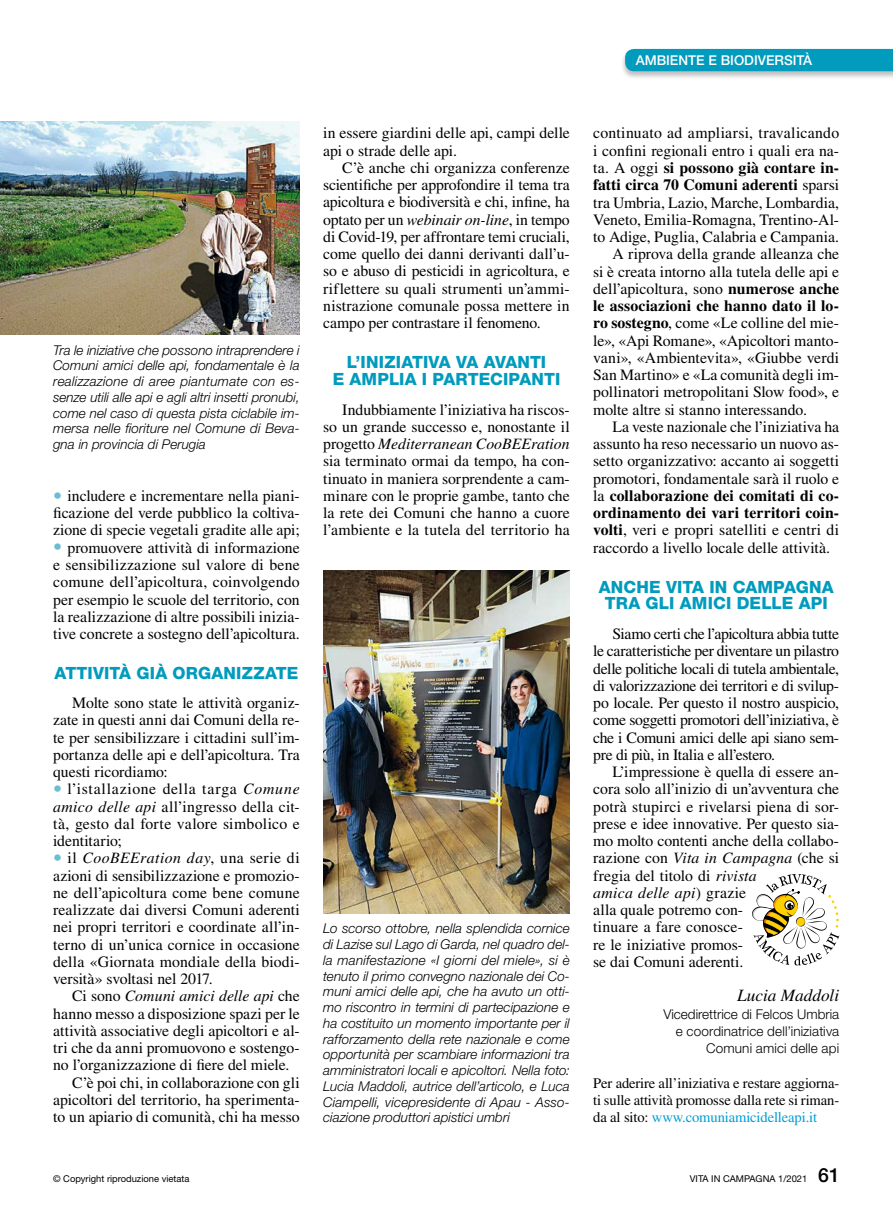
<style>
.page{position:relative;width:893px;height:1221px;background:#fff}
.page>*{position:absolute;margin:0;border:0;box-sizing:border-box;transform-origin:0 0}
.Firma_articolo{font:italic 17.25px "Times LT Std";color:#000}
.Sottotitolo_T1_artic{font:800 16.8px/16.5px "Helvetica Neue LT Std";letter-spacing:.01em;color:#009bbd;text-align:center}
.Testo_articolo{font:15.75px/17.2px "Times LT Std";color:#000;text-align:justify}
.Note_articolo{font:14.7px/17.2px "Times LT Std";letter-spacing:-.01em;color:#000;text-align:justify}
.Dida_giustificata{font:italic 300 13.5px/15.8px "Helvetica Neue LT Std";color:#000;text-align:justify}
.Qualifica_autore{font:300 13.5px "Helvetica Neue LT Std";letter-spacing:.005em;color:#000}
.t1{font:500 13.5px "Helvetica Neue LT Std";color:#fff}
.t2{font:9.3px "Helvetica Neue LT Std";color:#000}
.s1{font-family:"Helvetica Neue LT Std";font-size:18px;color:#6cbdd3}
.s2{font-style:italic}
.s3{font-weight:700}
.s4{color:#009ed7}
.s5{font-weight:500;font-size:19.5px}
</style>
<div class="page">
<div style="left:620px;top:48px;width:273px;height:32px;background:#000;opacity:.25"></div>
<div style="left:625px;top:49px;width:268px;height:22px;background:#009bbd"></div>
<img style="left:323px;top:570px;width:247px;height:343px">
<svg style="left:761px;top:911px;width:29px;height:26px"></svg>
<svg style="left:764px;top:874px;width:55px;height:21px"></svg>
<img style="left:0;top:121px;width:300px;height:213px">
<p class="t1" style="left:636px;top:52px;width:178px">AMBIENTE E BIODIVERSITÀ</p>
<p class="Dida_giustificata" style="left:53px;top:342px;width:248px">Tra le iniziative che possono intraprendere i Comuni amici delle api, fondamentale è la realizzazione di aree piantumate con es&shy;senze utili alle api e agli altri insetti pronubi, come nel caso di questa pista ciclabile im&shy;mersa nelle fioriture nel Comune di Beva&shy;gna in provincia di Perugia</p>
<p class="Testo_articolo" style="left:53px;top:487px;width:248px"><span class="s1">•</span> includere e incrementare nella piani&shy;ficazione del verde pubblico la coltiva&shy;zione di specie vegetali gradite alle api;</p>
<p class="Testo_articolo" style="left:53px;top:538px;width:248px"><span class="s1">•</span> promuovere attività di informazione e sensibilizzazione sul valore di bene comune dell’apicoltura, coinvolgendo per esempio le scuole del territorio, con la realizzazione di altre possibili inizia&shy;tive concrete a sostegno dell’apicoltura.</p>
<p class="Sottotitolo_T1_artic" style="left:55px;top:664px;width:245px">ATTIVITÀ GIÀ ORGANIZZATE</p>
<p class="Testo_articolo" style="left:53px;top:694px;width:248px;text-indent:19px">Molte sono state le attività organiz&shy;zate in questi anni dai Comuni della re&shy;te per sensibilizzare i cittadini sull’im&shy;portanza delle api e dell’apicoltura. Tra questi ricordiamo:</p>
<p class="Testo_articolo" style="left:53px;top:780px;width:248px"><span class="s1">•</span> l’istallazione della targa <span class="s2">Comune amico delle api</span> all’ingresso della cit&shy;tà, gesto dal forte valore simbolico e identitario;</p>
<p class="Testo_articolo" style="left:53px;top:849px;width:248px"><span class="s1">•</span> il <span class="s2">CooBEEration day</span>, una serie di azioni di sensibilizzazione e promozio&shy;ne dell’apicoltura come bene comune realizzate dai diversi Comuni aderenti nei propri territori e coordinate all’in&shy;terno di un’unica cornice in occasione della «Giornata mondiale della biodi&shy;versità» svoltasi nel 2017.</p>
<p class="Testo_articolo" style="left:53px;top:987px;width:248px;text-indent:19px">Ci sono <span class="s2">Comuni amici delle api</span> che hanno messo a disposizione spazi per le attività associative degli apicoltori e al&shy;tri che da anni promuovono e sostengo&shy;no l’organizzazione di fiere del miele.</p>
<p class="Testo_articolo" style="left:53px;top:1073px;width:248px;text-indent:19px">C’è poi chi, in collaborazione con gli apicoltori del territorio, ha sperimenta&shy;to un apiario di comunità, chi ha messo</p>
<p class="Testo_articolo" style="left:323px;top:124px;width:248px">in essere giardini delle api, campi delle api o strade delle api.</p>
<p class="Testo_articolo" style="left:323px;top:159px;width:248px;text-indent:19px">C’è anche chi organizza conferenze scientifiche per approfondire il tema tra apicoltura e biodiversità e chi, infine, ha optato per un <span class="s2">webinair on-line</span>, in tempo di Covid-19, per affrontare temi cruciali, come quello dei danni derivanti dall’u&shy;so e abuso di pesticidi in agricoltura, e riflettere su quali strumenti un’ammi&shy;nistrazione comunale possa mettere in campo per contrastare il fenomeno.</p>
<p class="Sottotitolo_T1_artic" style="left:333px;top:354px;width:229px">L’INIZIATIVA VA AVANTI<br>E AMPLIA I PARTECIPANTI</p>
<p class="Testo_articolo" style="left:323px;top:400px;width:248px;text-indent:19px">Indubbiamente l’iniziativa ha riscos&shy;so un grande successo e, nonostante il progetto <span class="s2">Mediterranean CooBEEration </span>sia terminato ormai da tempo, ha con&shy;tinuato in maniera sorprendente a cam&shy;minare con le proprie gambe, tanto che la rete dei Comuni che hanno a cuore l’ambiente e la tutela del territorio ha</p>
<p class="Dida_giustificata" style="left:323px;top:920px;width:248px">Lo scorso ottobre, nella splendida cornice di Lazise sul Lago di Garda, nel quadro del&shy;la manifestazione «I giorni del miele», si è tenuto il primo convegno nazionale dei Co&shy;muni amici delle api, che ha avuto un otti&shy;mo riscontro in termini di partecipazione e ha costituito un momento importante per il rafforzamento della rete nazionale e come opportunità per scambiare informazioni tra amministratori locali e apicoltori. Nella foto:<br>Lucia Maddoli, autrice dell’articolo, e Luca Ciampelli, vicepresidente di Apau - Asso&shy;ciazione produttori apistici umbri</p>
<p class="Testo_articolo" style="left:593px;top:124px;width:248px">continuato ad ampliarsi, travalicando i confini regionali entro i quali era na&shy;ta. A oggi <span class="s3">si possono già contare in&shy;fatti circa 70 Comuni aderenti</span> sparsi tra Umbria, Lazio, Marche, Lombardia, Veneto, Emilia-Romagna, Trentino-Al&shy;to Adige, Puglia, Calabria e Campania.</p>
<p class="Testo_articolo" style="left:593px;top:245px;width:248px;text-indent:19px">A riprova della grande alleanza che si è creata intorno alla tutela delle api e dell’apicoltura, sono <span class="s3">numerose anche le associazioni che hanno dato il lo&shy;ro sostegno</span>, come «Le colline del mie&shy;le», «Api Romane», «Apicoltori manto&shy;vani», «Ambientevita», «Giubbe verdi San Martino» e «La comunità degli im&shy;pollinatori metropolitani Slow food», e molte altre si stanno interessando.</p>
<p class="Testo_articolo" style="left:593px;top:418px;width:248px;text-indent:19px">La veste nazionale che l’iniziativa ha assunto ha reso necessario un nuovo as&shy;setto organizzativo: accanto ai soggetti promotori, fondamentale sarà il ruolo e la <span class="s3">collaborazione dei comitati di co&shy;ordinamento dei vari territori coin&shy;volti</span>, veri e propri satelliti e centri di raccordo a livello locale delle attività.</p>
<p class="Sottotitolo_T1_artic" style="left:599px;top:578px;width:236px">ANCHE VITA IN CAMPAGNA<br>TRA GLI AMICI DELLE API</p>
<p class="Testo_articolo" style="left:593px;top:625px;width:248px;text-indent:19px">Siamo certi che l’apicoltura abbia tutte le caratteristiche per diventare un pilastro delle politiche locali di tutela ambientale, di valorizzazione dei territori e di svilup&shy;po locale. Per questo il nostro auspicio, come soggetti promotori dell’iniziativa, è che i Comuni amici delle api siano sem&shy;pre di più, in Italia e all’estero.</p>
<p class="Testo_articolo" style="left:593px;top:763px;width:247px;text-align:left;text-indent:19px">L’impressione è quella di essere an&shy;cora solo all’inizio di un’avventura che potrà stupirci e rivelarsi piena di sor&shy;prese e idee innovative. Per questo sia&shy;mo molto contenti anche della collabo&shy;razione con <span class="s2">Vita in Campagna</span> (che si fregia del titolo di <span class="s2">rivista<br>amica delle api</span>) grazie<br>alla quale potremo con-<br>tinuare a fare conosce-<br>re le iniziative promos-<br>se dai Comuni aderenti.</p>
<p class="Firma_articolo" style="left:737px;top:986px;width:104px">Lucia Maddoli</p>
<p class="Qualifica_autore" style="left:663px;top:1005px;width:177px">Vicedirettrice di Felcos Umbria</p>
<p class="Qualifica_autore" style="left:676px;top:1022px;width:165px">e coordinatrice dell’iniziativa</p>
<p class="Qualifica_autore" style="left:706px;top:1040px;width:135px">Comuni amici delle api</p>
<p class="Note_articolo" style="left:593px;top:1074px;width:248px">Per aderire all’iniziativa e restare aggiorna&shy;ti sulle attività promosse dalla rete si riman&shy;da al sito: <span class="s4">www.comuniamicidelleapi.it</span></p>
<p class="t2" style="left:53px;top:1172px;width:138px">© Copyright riproduzione vietata</p>
<p class="t2" style="left:690px;top:1172px;width:151px">VITA IN CAMPAGNA 1/2021 <span class="s5">61</span></p>
</div>
